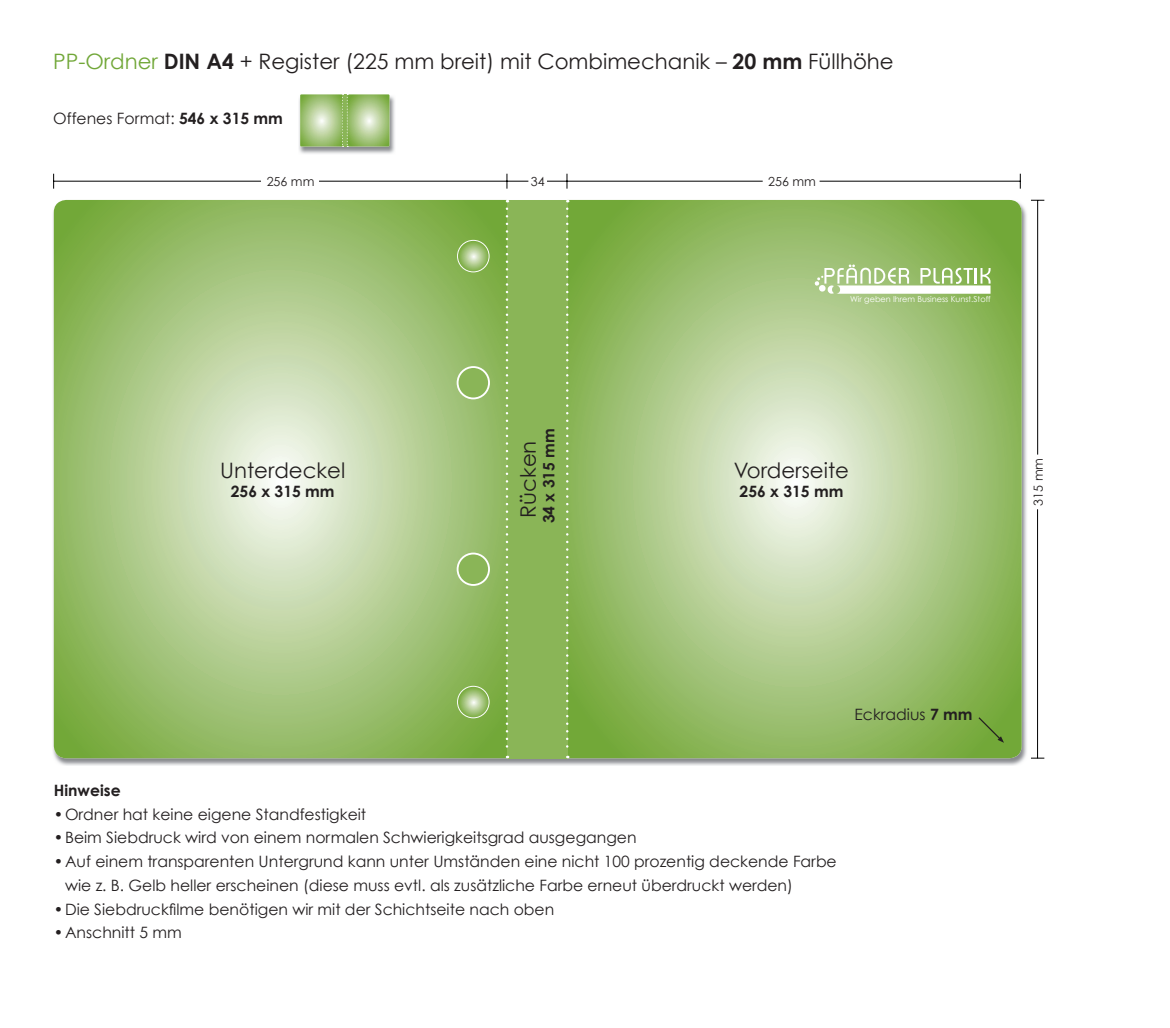
<style>
.page{position:relative;width:1170px;height:1028px;background:#fff}
.page>*{position:absolute;margin:0;border:0;box-sizing:border-box;transform-origin:0 0}
.t1{font:21.25px "Century Gothic";color:#231f20}
.t2{font:15.62px/23.8px "Century Gothic";color:#231f20}
.t3{font:700 15.62px "Century Gothic";color:#231f20}
.t4{font:12.5px "Century Gothic";color:#231f20}
.t5{font:8.12px "Century Gothic";color:#fff}
.s1{color:#71a738}
.s2{font-weight:700}
</style>
<div class="page">
<img style="left:53px;top:199px;width:974px;height:567px">
<svg style="left:54px;top:200px;width:453px;height:558px"></svg>
<svg style="left:567px;top:200px;width:454px;height:558px"></svg>
<div style="left:507px;top:200px;width:60px;height:558px;background:#8ab557"></div>
<div style="left:457px;top:367px;width:32px;height:31px;background:#8ab557;border-radius:50%"></div>
<div style="left:456px;top:366px;width:34px;height:33px;border:2px solid #fff;border-radius:50%"></div>
<div style="left:457px;top:553px;width:32px;height:32px;background:#8ab557;border-radius:50%"></div>
<div style="left:456px;top:552px;width:34px;height:34px;border:2px solid #fff;border-radius:50%"></div>
<svg style="left:457px;top:686px;width:32px;height:32px"></svg>
<div style="left:457px;top:686px;width:32px;height:32px;border:1px solid #fff;border-radius:50%"></div>
<svg style="left:457px;top:240px;width:32px;height:32px"></svg>
<div style="left:457px;top:240px;width:32px;height:32px;border:1px solid #fff;border-radius:50%"></div>
<svg style="left:814px;top:264px;width:176px;height:30px"></svg>
<hr style="left:1037px;top:509px;width:1px;height:249px;background:#000">
<hr style="left:54px;top:181px;width:207px;height:1px;background:#000">
<hr style="left:819px;top:181px;width:201px;height:1px;background:#000">
<hr style="left:319px;top:181px;width:209px;height:1px;background:#000">
<hr style="left:547px;top:181px;width:215px;height:1px;background:#000">
<svg style="left:1019px;top:174px;width:1px;height:15px"></svg>
<svg style="left:566px;top:174px;width:1px;height:15px"></svg>
<svg style="left:506px;top:174px;width:1px;height:15px"></svg>
<svg style="left:53px;top:174px;width:1px;height:15px"></svg>
<hr style="left:1037px;top:200px;width:1px;height:254px;background:#000">
<svg style="left:1031px;top:200px;width:13px;height:1px"></svg>
<svg style="left:1031px;top:758px;width:13px;height:1px"></svg>
<svg style="left:505px;top:209px;width:3px;height:549px"></svg>
<svg style="left:566px;top:209px;width:2px;height:549px"></svg>
<img style="left:299px;top:94px;width:96px;height:60px">
<svg style="left:300px;top:94px;width:89px;height:53px"></svg>
<svg style="left:977px;top:716px;width:26px;height:26px"></svg>
<p class="t1" style="left:53px;top:48px;width:842px"><span class="s1">PP-Ordner</span> <span class="s2">DIN A4</span> + Register (225 mm breit) mit Combimechanik – <span class="s2">20 mm</span> Füllhöhe</p>
<p class="t2" style="left:53px;top:106px;width:231px">Offenes Format: <span class="s2">546 x 315 mm</span></p>
<p class="t4" style="left:267px;top:174px;width:49px">256 mm</p>
<p class="t4" style="left:531px;top:174px;width:15px">34</p>
<p class="t4" style="left:768px;top:174px;width:49px">256 mm</p>
<p class="t5" style="left:850px;top:294px;width:142px">Wir geben Ihrem Business Kunst.Stoff</p>
<p class="t1" style="left:220px;top:458px;width:126px">Unterdeckel</p>
<p class="t3" style="left:231px;top:481px;width:105px">256 x 315 mm</p>
<p class="t3" style="left:539px;top:523px;width:96px;rotate:-90deg">34 x 315 mm</p>
<p class="t1" style="left:515px;top:517px;width:79px;rotate:-90deg">Rücken</p>
<p class="t1" style="left:734px;top:458px;width:117px">Vorderseite</p>
<p class="t3" style="left:739px;top:481px;width:105px">256 x 315 mm</p>
<p class="t4" style="left:1030px;top:505px;width:49px;rotate:-90deg">315 mm</p>
<p class="t2" style="left:854px;top:702px;width:119px">Eckradius <span class="s2">7 mm</span></p>
<p class="t3" style="left:54px;top:780px;width:68px">Hinweise</p>
<p class="t2" style="left:54px;top:801px;width:314px">• Ordner hat keine eigene Standfestigkeit</p>
<p class="t2" style="left:54px;top:825px;width:584px">• Beim Siebdruck wird von einem normalen Schwierigkeitsgrad ausgegangen</p>
<p class="t2" style="left:65px;top:849px;width:773px;text-indent:-11px">• Auf einem transparenten Untergrund kann unter Umständen eine nicht 100 prozentig deckende Farbe wie z. B. Gelb heller erscheinen (diese muss evtl. als zusätzliche Farbe erneut überdruckt werden)</p>
<p class="t2" style="left:54px;top:896px;width:502px">• Die Siebdruckfilme benötigen wir mit der Schichtseite nach oben</p>
<p class="t2" style="left:54px;top:920px;width:129px">• Anschnitt 5 mm</p>
</div>
